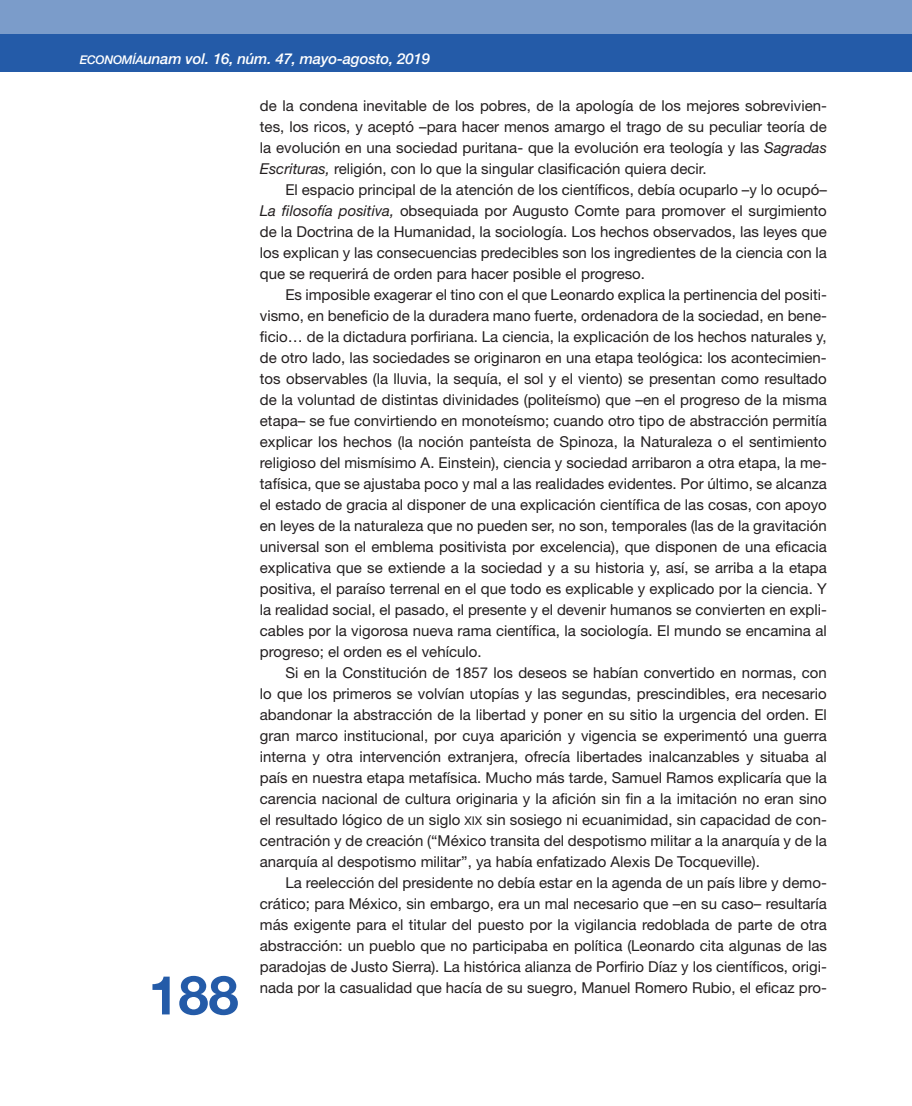
<style>
.page{position:relative;width:912px;height:1106px;background:#fff}
.page>*{position:absolute;margin:0;border:0;box-sizing:border-box;transform-origin:0 0}
.t1{font:700 54px "Helvetica Neue LT Std";color:#245ba8}
.t2{font:15px/21px "Helvetica Neue LT Std";color:#231f20;text-align:justify}
.t3{font:italic 500 15px "Helvetica Neue LT Std";letter-spacing:-.01em;color:#fff}
.s1{font-family:"Helvetica Neue LT Std Md It SC800";font-weight:400;font-style:normal;font-size:12px}
.s2{font-style:italic}
.s3{font-family:"Helvetica Neue LT Std Roman SC800";font-size:12px}
</style>
<div class="page">
<div style="left:0;top:0;width:911px;height:49px;background:#7b9cca"></div>
<div style="left:0;top:34px;width:911px;height:37px;background:#245ba8"></div>
<p class="t3" style="left:80px;top:49px;width:352px"><span class="s1">ECONOMÍA</span>unam vol. 16, núm. 47, mayo-agosto, 2019</p>
<p class="t2" style="left:260px;top:95px;width:568px">de la condena inevitable de los pobres, de la apología de los mejores sobrevivien&shy;tes, los ricos, y aceptó –para hacer menos amargo el trago de su peculiar teoría de la evolución en una sociedad puritana- que la evolución era teología y las <span class="s2">Sagradas Escrituras,</span> religión, con lo que la singular clasificación quiera decir.</p>
<p class="t2" style="left:260px;top:179px;width:568px;text-indent:26px">El espacio principal de la atención de los científicos, debía ocuparlo –y lo ocupó– <span class="s2">La filosofía positiva,</span> obsequiada por Augusto Comte para promover el surgimiento de la Doctrina de la Humanidad, la sociología. Los hechos observados, las leyes que los explican y las consecuencias predecibles son los ingredientes de la ciencia con la que se requerirá de orden para hacer posible el progreso.</p>
<p class="t2" style="left:260px;top:284px;width:568px;text-indent:26px">Es imposible exagerar el tino con el que Leonardo explica la pertinencia del positi&shy;vismo, en beneficio de la duradera mano fuerte, ordenadora de la sociedad, en bene&shy;ficio… de la dictadura porfiriana. La ciencia, la explicación de los hechos naturales y, de otro lado, las sociedades se originaron en una etapa teológica: los acontecimien&shy;tos observables (la lluvia, la sequía, el sol y el viento) se presentan como resultado de la voluntad de distintas divinidades (politeísmo) que –en el progreso de la misma etapa– se fue convirtiendo en monoteísmo; cuando otro tipo de abstracción permitía explicar los hechos (la noción panteísta de Spinoza, la Naturaleza o el sentimiento religioso del mismísimo A. Einstein), ciencia y sociedad arribaron a otra etapa, la me&shy;tafísica, que se ajustaba poco y mal a las realidades evidentes. Por último, se alcanza el estado de gracia al disponer de una explicación científica de las cosas, con apoyo en leyes de la naturaleza que no pueden ser, no son, temporales (las de la gravitación universal son el emblema positivista por excelencia), que disponen de una eficacia explicativa que se extiende a la sociedad y a su historia y, así, se arriba a la etapa positiva, el paraíso terrenal en el que todo es explicable y explicado por la ciencia. Y la realidad social, el pasado, el presente y el devenir humanos se convierten en expli&shy;cables por la vigorosa nueva rama científica, la sociología. El mundo se encamina al progreso; el orden es el vehículo.</p>
<p class="t2" style="left:260px;top:662px;width:568px;text-indent:26px">Si en la Constitución de 1857 los deseos se habían convertido en normas, con lo que los primeros se volvían utopías y las segundas, prescindibles, era necesario abandonar la abstracción de la libertad y poner en su sitio la urgencia del orden. El gran marco institucional, por cuya aparición y vigencia se experimentó una guerra interna y otra intervención extranjera, ofrecía libertades inalcanzables y situaba al país en nuestra etapa metafísica. Mucho más tarde, Samuel Ramos explicaría que la carencia nacional de cultura originaria y la afición sin fin a la imitación no eran sino el resultado lógico de un siglo <span class="s3">xix</span> sin sosiego ni ecuanimidad, sin capacidad de con&shy;centración y de creación (“México transita del despotismo militar a la anarquía y de la anarquía al despotismo militar”, ya había enfatizado Alexis De Tocqueville).</p>
<p class="t2" style="left:260px;top:872px;width:568px;text-indent:26px">La reelección del presidente no debía estar en la agenda de un país libre y demo&shy;crático; para México, sin embargo, era un mal necesario que –en su caso– resultaría más exigente para el titular del puesto por la vigilancia redoblada de parte de otra abstracción: un pueblo que no participaba en política (Leonardo cita algunas de las paradojas de Justo Sierra). La histórica alianza de Porfirio Díaz y los científicos, origi&shy;nada por la casualidad que hacía de su suegro, Manuel Romero Rubio, el eficaz pro-</p>
<h1 class="t1" style="left:148px;top:961px;width:92px">188</h1>
</div>
